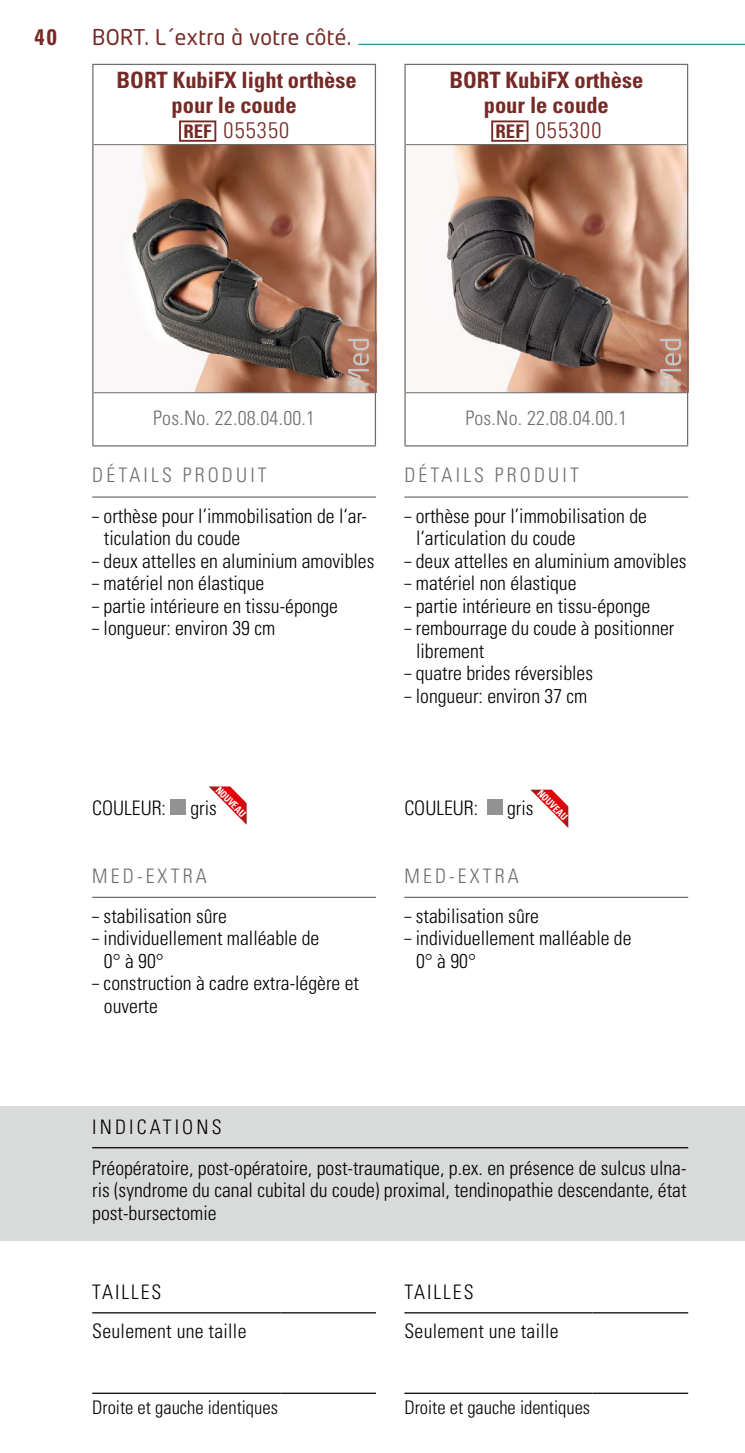
<style>
.page{position:relative;width:745px;height:1453px;background:#fff}
.page>*{position:absolute;margin:0;border:0;box-sizing:border-box;transform-origin:0 0}
.t1{font:700 condensed 22.5px/25px "Univers LT Std";color:#762a26;text-align:center}
.t2{font:21.5px "Neo Tech Std";letter-spacing:.01em;color:#762a26}
.t3{font:300 condensed 20px/22.5px "Univers LT Std";color:#000;scale:.7 1}
.t4{font:300 condensed 20px/38.8px "Univers LT Std";color:#000}
.t5{font:300 condensed 20px "Univers LT Std";letter-spacing:.16em;color:#6e6e6e}
.t6{font:300 condensed 20px "Univers LT Std";letter-spacing:.01em;color:#6e6e6e}
.t7{font:300 condensed 18.75px "Univers LT Std";color:#000}
.t8{font:700 condensed 10px "Univers LT Std";color:#fff;scale:.9 1}
.s1{font-family:"Univers LT Pro";font-size:18.75px}
.s2{font-weight:300}
</style>
<div class="page">
<img style="left:93px;top:145px;width:281px;height:247px">
<img style="left:405px;top:145px;width:281px;height:247px">
<div style="left:0;top:1106px;width:744px;height:134px;background:#d9dada"></div>
<hr style="left:92px;top:65px;width:1px;height:80px;background:#6e6e6e">
<hr style="left:374px;top:65px;width:2px;height:80px;background:#6e6e6e">
<hr style="left:92px;top:64px;width:284px;height:1px;background:#6e6e6e">
<hr style="left:92px;top:145px;width:1px;height:248px;background:#6e6e6e">
<hr style="left:374px;top:145px;width:2px;height:248px;background:#6e6e6e">
<hr style="left:93px;top:144px;width:281px;height:1px;background:#6e6e6e">
<hr style="left:92px;top:393px;width:1px;height:52px;background:#6e6e6e">
<hr style="left:374px;top:393px;width:2px;height:52px;background:#6e6e6e">
<hr style="left:93px;top:392px;width:281px;height:1px;background:#6e6e6e">
<hr style="left:92px;top:445px;width:284px;height:1px;background:#6e6e6e">
<div style="left:179px;top:120px;width:37px;height:22px;border:2px solid #762a26"></div>
<hr style="left:404px;top:65px;width:1px;height:80px;background:#6e6e6e">
<hr style="left:686px;top:65px;width:1px;height:80px;background:#6e6e6e">
<hr style="left:404px;top:64px;width:283px;height:1px;background:#6e6e6e">
<hr style="left:404px;top:145px;width:1px;height:248px;background:#6e6e6e">
<hr style="left:686px;top:145px;width:1px;height:248px;background:#6e6e6e">
<hr style="left:405px;top:144px;width:281px;height:1px;background:#6e6e6e">
<hr style="left:404px;top:393px;width:1px;height:52px;background:#6e6e6e">
<hr style="left:686px;top:393px;width:1px;height:52px;background:#6e6e6e">
<hr style="left:405px;top:392px;width:281px;height:1px;background:#6e6e6e">
<hr style="left:404px;top:445px;width:283px;height:1px;background:#6e6e6e">
<div style="left:491px;top:120px;width:37px;height:22px;border:2px solid #762a26"></div>
<svg style="left:659px;top:339px;width:21px;height:47px"></svg>
<svg style="left:347px;top:339px;width:22px;height:47px"></svg>
<hr style="left:404px;top:496px;width:283px;height:2px;background:#6e6e6e">
<hr style="left:404px;top:897px;width:283px;height:1px;background:#6e6e6e">
<div style="left:486px;top:799px;width:16px;height:16px;background:#919291"></div>
<hr style="left:404px;top:1312px;width:188px;height:1px;background:#000">
<hr style="left:592px;top:1312px;width:95px;height:1px;background:#000">
<hr style="left:404px;top:1392px;width:188px;height:2px;background:#000">
<hr style="left:592px;top:1392px;width:95px;height:2px;background:#000">
<hr style="left:92px;top:1312px;width:188px;height:1px;background:#000">
<hr style="left:280px;top:1312px;width:96px;height:1px;background:#000">
<hr style="left:92px;top:1392px;width:188px;height:2px;background:#000">
<hr style="left:280px;top:1392px;width:96px;height:2px;background:#000">
<hr style="left:92px;top:1147px;width:595px;height:1px;background:#000">
<hr style="left:92px;top:496px;width:284px;height:2px;background:#6e6e6e">
<hr style="left:92px;top:897px;width:284px;height:1px;background:#6e6e6e">
<div style="left:170px;top:799px;width:16px;height:16px;background:#919291"></div>
<svg style="left:209px;top:786px;width:37px;height:38px"></svg>
<svg style="left:531px;top:790px;width:37px;height:38px"></svg>
<hr style="left:358px;top:44px;width:386px;height:1px;background:#006894">
<p class="t1" style="left:34px;top:24px;width:24px">40</p>
<p class="t2" style="left:92px;top:24px;width:260px">BORT. L´extra à votre côté.</p>
<p class="t1" style="left:116px;top:67px;width:242px">BORT KubiFX light orthèse pour le coude<br><span class="s1">REF</span> <span class="s2">055350</span></p>
<p class="t1" style="left:449px;top:67px;width:195px">BORT KubiFX orthèse pour le coude<br><span class="s1">REF</span> <span class="s2">055300</span></p>
<p class="t6" style="left:153px;top:406px;width:163px">Pos.No. 22.08.04.00.1</p>
<p class="t5" style="left:92px;top:463px;width:176px">DÉTAILS PRODUIT</p>
<p class="t3" style="left:104px;top:504px;width:377px;text-indent:-12px">– orthèse pour l’immobilisation de l‘ar&shy;ticulation du coude</p>
<p class="t3" style="left:92px;top:549px;width:404px">– deux attelles en aluminium amovibles</p>
<p class="t3" style="left:92px;top:572px;width:247px">– matériel non élastique</p>
<p class="t3" style="left:92px;top:594px;width:352px">– partie intérieure en tissu-éponge</p>
<p class="t3" style="left:92px;top:617px;width:263px">– longueur: environ 39 cm</p>
<p class="t6" style="left:465px;top:406px;width:163px">Pos.No. 22.08.04.00.1</p>
<p class="t5" style="left:404px;top:463px;width:176px">DÉTAILS PRODUIT</p>
<p class="t3" style="left:416px;top:504px;width:331px;text-indent:-12px">– orthèse pour l’immobilisation de l‘articulation du coude</p>
<p class="t3" style="left:404px;top:549px;width:404px">– deux attelles en aluminium amovibles</p>
<p class="t3" style="left:404px;top:572px;width:247px">– matériel non élastique</p>
<p class="t3" style="left:404px;top:594px;width:352px">– partie intérieure en tissu-éponge</p>
<p class="t3" style="left:416px;top:617px;width:370px;text-indent:-12px">– rembourrage du coude à positionner librement</p>
<p class="t3" style="left:404px;top:662px;width:271px">– quatre brides réversibles</p>
<p class="t3" style="left:404px;top:684px;width:263px">– longueur: environ 37 cm</p>
<p class="t8" style="left:222px;top:784px;width:43px;rotate:45deg">NOUVEAU</p>
<p class="t8" style="left:543px;top:787px;width:43px;rotate:45deg">NOUVEAU</p>
<p class="t4" style="left:92px;top:789px;width:126px">COULEUR: gris</p>
<p class="t4" style="left:404px;top:789px;width:75px">COULEUR:</p>
<p class="t4" style="left:506px;top:789px;width:28px">gris</p>
<p class="t5" style="left:92px;top:863px;width:116px">MED-EXTRA</p>
<p class="t3" style="left:92px;top:904px;width:194px">– stabilisation sûre</p>
<p class="t3" style="left:104px;top:927px;width:309px;text-indent:-12px">– individuellement malléable de<br>0° à 90°</p>
<p class="t3" style="left:104px;top:972px;width:365px;text-indent:-12px">– construction à cadre extra-légère et ouverte</p>
<p class="t5" style="left:404px;top:863px;width:116px">MED-EXTRA</p>
<p class="t3" style="left:404px;top:904px;width:194px">– stabilisation sûre</p>
<p class="t3" style="left:416px;top:927px;width:309px;text-indent:-12px">– individuellement malléable de<br>0° à 90°</p>
<p class="t4" style="left:92px;top:1107px;width:595px;line-height:40.2px">INDICATIONS<br>Préopératoire, post-opératoire, post-traumatique, p.ex. en présence de sulcus ulna-</p>
<p class="t4" style="left:92px;top:1179px;width:595px;line-height:22.5px">ris (syndrome du canal cubital du coude) proximal, tendinopathie descendante, état post-bursectomie</p>
<p class="t4" style="left:92px;top:1272px;width:156px">TAILLES<br>Seulement une taille</p>
<p class="t7" style="left:92px;top:1396px;width:187px">Droite et gauche identiques</p>
<p class="t4" style="left:404px;top:1272px;width:156px">TAILLES<br>Seulement une taille</p>
<p class="t7" style="left:404px;top:1396px;width:187px">Droite et gauche identiques</p>
</div>
